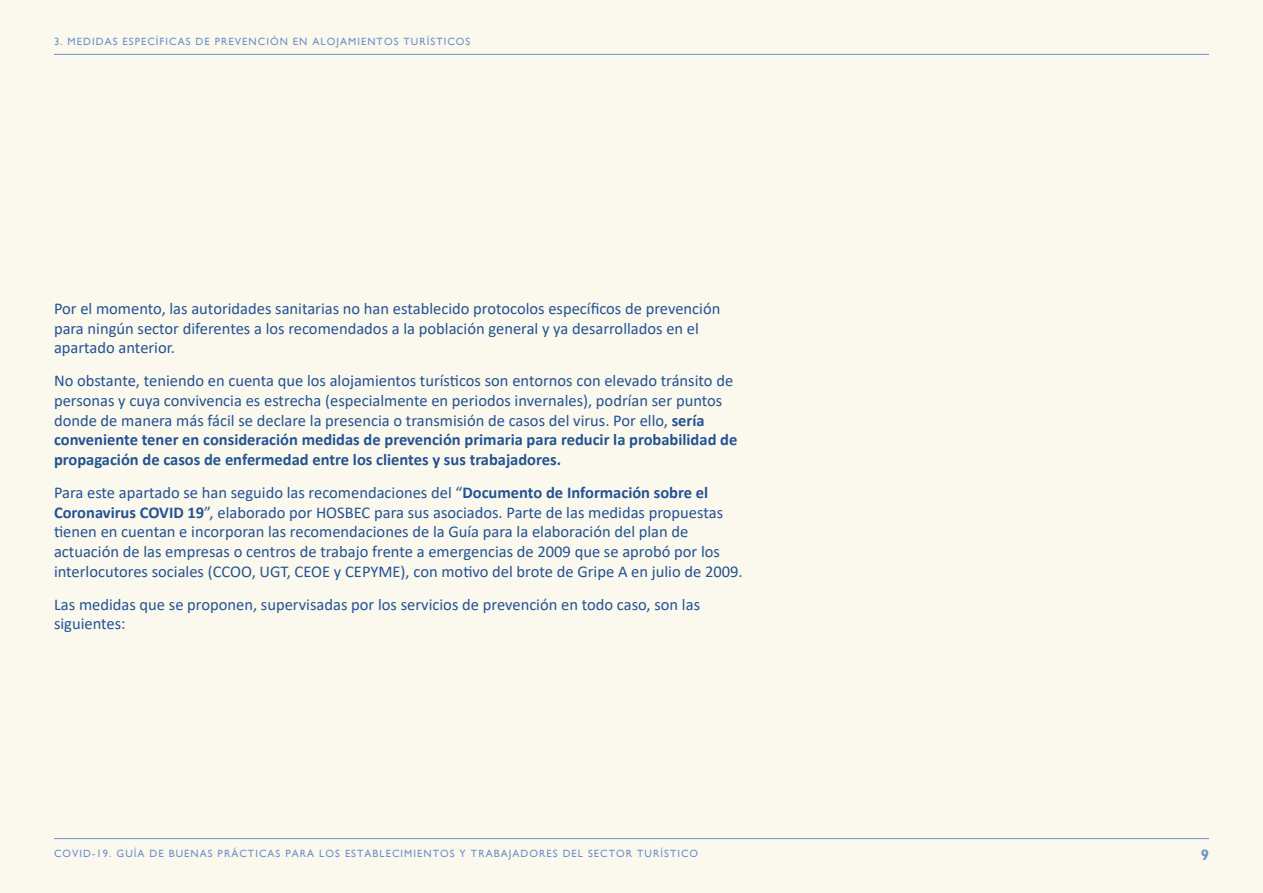
<style>
.page{position:relative;width:1263px;height:893px;background:#fbf8ed}
.page>*{position:absolute;margin:0;border:0;box-sizing:border-box;transform-origin:0 0}
.t1{font:16.5px/19.8px "Calibri";color:#225395}
.t2{font:700 15px "Gill Sans";color:#6e91cb}
.t3{font:10.5px "Gill Sans";letter-spacing:.1em;color:#6e91cb}
.s1{font-weight:700}
</style>
<div class="page">
<hr style="left:54px;top:838px;width:1155px;height:1px;background:#6e91cb">
<hr style="left:54px;top:54px;width:1155px;height:1px;background:#6e91cb">
<p class="t3" style="left:54px;top:35px;width:418px">3. MEDIDAS ESPECÍFICAS DE PREVENCIÓN EN ALOJAMIENTOS TURÍSTICOS</p>
<p class="t1" style="left:54px;top:298px;width:668px">Por el momento, las autoridades sanitarias no han establecido protocolos específicos de prevención para ningún sector diferentes a los recomendados a la población general y ya desarrollados en el apartado anterior.</p>
<p class="t1" style="left:54px;top:370px;width:685px">No obstante, teniendo en cuenta que los alojamientos turísticos son entornos con elevado tránsito de personas y cuya convivencia es estrecha (especialmente en periodos invernales), podrían ser puntos donde de manera más fácil se declare la presencia o transmisión de casos del virus. Por ello, <span class="s1">sería conveniente tener en consideración medidas de prevención primaria para reducir la probabilidad de propagación de casos de enfermedad entre los clientes y sus trabajadores.</span></p>
<p class="t1" style="left:54px;top:482px;width:690px">Para este apartado se han seguido las recomendaciones del “<span class="s1">Documento de Información sobre el Coronavirus COVID 19</span>”, elaborado por HOSBEC para sus asociados. Parte de las medidas propuestas tienen en cuentan e incorporan las recomendaciones de la Guía para la elaboración del plan de actuación de las empresas o centros de trabajo frente a emergencias de 2009 que se aprobó por los interlocutores sociales (CCOO, UGT, CEOE y CEPYME), con motivo del brote de Gripe A en julio de 2009.</p>
<p class="t1" style="left:54px;top:594px;width:648px">Las medidas que se proponen, supervisadas por los servicios de prevención en todo caso, son las siguientes:</p>
<p class="t3" style="left:54px;top:847px;width:646px">COVID-19. GUÍA DE BUENAS PRÁCTICAS PARA LOS ESTABLECIMIENTOS Y TRABAJADORES DEL SECTOR TURÍSTICO</p>
<p class="t2" style="left:1201px;top:846px;width:10px">9</p>
</div>
